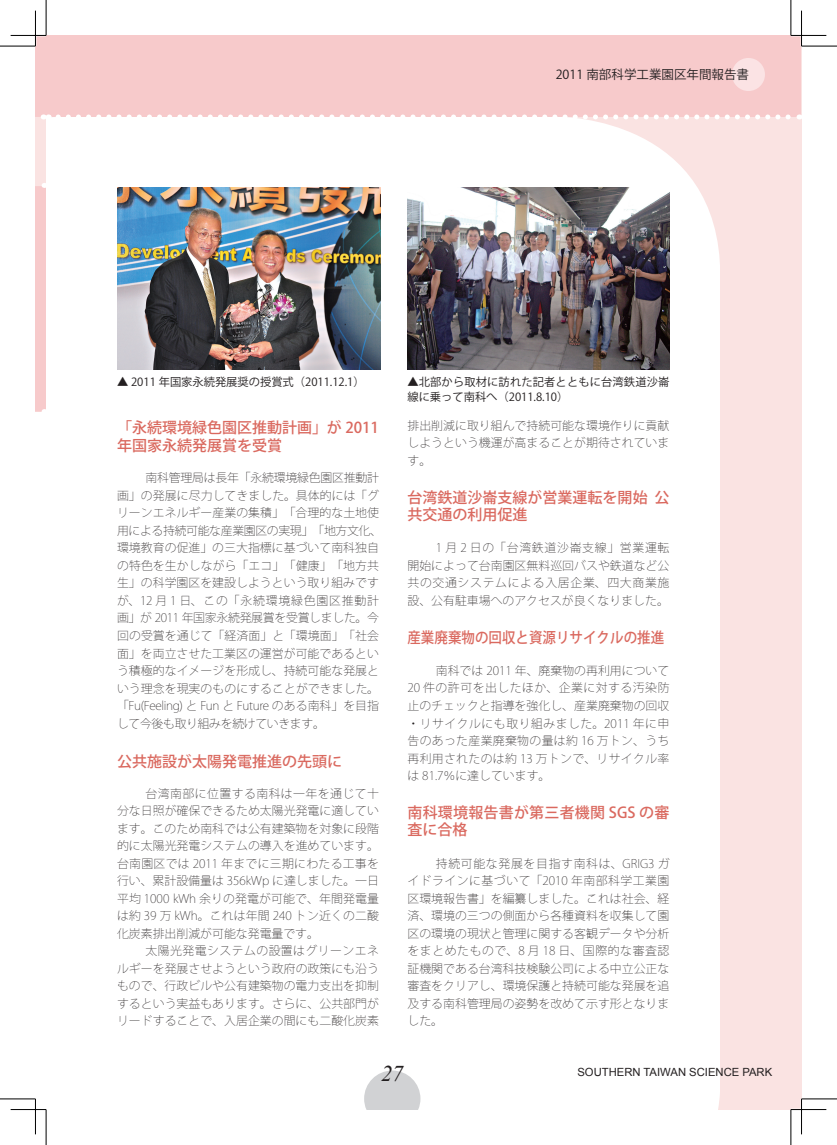
<style>
.page{position:relative;width:837px;height:1145px;background:#fff}
.page>*{position:absolute;margin:0;border:0;box-sizing:border-box;transform-origin:0 0}
.t1{font:italic 22.5px "Times New Roman";color:#231f20}
.t2{font:500 15px/17.5px "Koz Go Pro";color:#da695f}
.t3{font:500 15px "Koz Go Pro";color:#da695f;scale:.9 1}
.t4{font:12.5px "Koz Go Pro";color:#231f20}
.t5{font:200 11.88px/17.5px "Koz Go Pro";color:#231f20;text-align:justify}
.t6{font:11.25px/15px "Koz Go Pro";color:#231f20}
.t7{font:11.25px "Arial";color:#231f20}
</style>
<div class="page">
<div style="left:35px;top:97px;width:11px;height:314px;background:#fae3e2"></div>
<div style="left:35px;top:183px;width:11px;height:229px;background:#f7cacb"></div>
<div style="left:47px;top:35px;width:754px;height:1074px;background:#fae3e2"></div>
<div style="left:47px;top:117px;width:672px;height:992px;background:#fff"></div>
<svg style="left:364px;top:1070px;width:56px;height:39px;background:#d8d9db"></svg>
<div style="left:46px;top:36px;width:754px;height:81px;background:#f7cacb"></div>
<svg style="left:35px;top:36px;width:14px;height:83px"></svg>
<svg style="left:58px;top:114px;width:741px;height:5px"></svg>
<img style="left:117px;top:188px;width:263px;height:181px">
<div style="left:731px;top:58px;width:33px;height:33px;background:#fbe3e4;border-radius:50%"></div>
<img style="left:407px;top:188px;width:262px;height:181px">
<hr style="left:790px;top:1108px;width:36px;height:2px;background:#fff">
<hr style="left:800px;top:11px;width:2px;height:35px;background:#fff">
<hr style="left:800px;top:1098px;width:2px;height:36px;background:#fff">
<hr style="left:0;top:46px;width:35px;height:1px;background:#000">
<hr style="left:801px;top:46px;width:35px;height:1px;background:#000">
<hr style="left:0;top:1098px;width:35px;height:1px;background:#000">
<hr style="left:801px;top:1098px;width:35px;height:1px;background:#000">
<hr style="left:46px;top:0;width:1px;height:35px;background:#000">
<hr style="left:46px;top:1109px;width:1px;height:35px;background:#000">
<hr style="left:790px;top:0;width:1px;height:35px;background:#000">
<hr style="left:790px;top:1109px;width:1px;height:35px;background:#000">
<hr style="left:11px;top:35px;width:35px;height:1px;background:#000">
<hr style="left:790px;top:35px;width:36px;height:1px;background:#000">
<hr style="left:11px;top:1109px;width:35px;height:1px;background:#000">
<hr style="left:790px;top:1109px;width:36px;height:1px;background:#000">
<hr style="left:35px;top:11px;width:1px;height:35px;background:#000">
<hr style="left:35px;top:1098px;width:1px;height:36px;background:#000">
<hr style="left:801px;top:11px;width:1px;height:35px;background:#000">
<hr style="left:801px;top:1098px;width:1px;height:36px;background:#000">
<p class="t4" style="left:555px;top:67px;width:195px">2011 南部科学工業園区年間報告書</p>
<p class="t6" style="left:117px;top:374px;width:249px">▲ 2011 年国家永続発展奨の授賞式（2011.12.1）</p>
<p class="t2" style="left:117px;top:418px;width:263px;line-height:18.8px">「永続環境緑色園区推動計画」が 2011年国家永続発展賞を受賞</p>
<p class="t5" style="left:117px;top:469px;width:266px;text-align:left;text-indent:28px">南科管理局は長年「永続環境緑色園区推動計画」の発展に尽力してきました。具体的には「グリーンエネルギー産業の集積」「合理的な土地使用による持続可能な産業園区の実現」「地方文化、環境教育の促進」の三大指標に基づいて南科独自の特色を生かしながら「エコ」「健康」「地方共生」の科学園区を建設しようという取り組みですが、12 月 1 日、この「永続環境緑色園区推動計画」が 2011 年国家永続発展賞を受賞しました。今回の受賞を通じて「経済面」と「環境面」「社会面」を両立させた工業区の運営が可能であるという積極的なイメージを形成し、持続可能な発展という理念を現実のものにすることができました。「Fu(Feeling) と Fun と Future のある南科」を目指して今後も取り組みを続けていきます。</p>
<p class="t2" style="left:117px;top:753px;width:226px">公共施設が太陽発電推進の先頭に</p>
<p class="t5" style="left:117px;top:784px;width:263px;text-indent:28px">台湾南部に位置する南科は一年を通じて十分な日照が確保できるため太陽光発電に適しています。このため南科では公有建築物を対象に段階的に太陽光発電システムの導入を進めています。台南園区では 2011 年までに三期にわたる工事を行い、累計設備量は 356kWp に達しました。一日平均 1000 kWh 余りの発電が可能で、年間発電量は約 39 万 kWh。これは年間 240 トン近くの二酸化炭素排出削減が可能な発電量です。</p>
<p class="t5" style="left:117px;top:942px;width:263px;text-indent:28px">太陽光発電システムの設置はグリーンエネルギーを発展させようという政府の政策にも沿うもので、行政ビルや公有建築物の電力支出を抑制するという実益もあります。さらに、公共部門がリードすることで、入居企業の間にも二酸化炭素</p>
<p class="t6" style="left:407px;top:374px;width:263px">▲北部から取材に訪れた記者とともに台湾鉄道沙崙線に乗って南科へ（2011.8.10）</p>
<p class="t5" style="left:407px;top:417px;width:263px">排出削減に取り組んで持続可能な環境作りに貢献しようという機運が高まることが期待されています。</p>
<p class="t2" style="left:407px;top:489px;width:263px">台湾鉄道沙崙支線が営業運転を開始 公共交通の利用促進</p>
<p class="t5" style="left:407px;top:539px;width:263px;text-indent:28px">1 月 2 日の「台湾鉄道沙崙支線」営業運転開始によって台南園区無料巡回バスや鉄道など公共の交通システムによる入居企業、四大商業施設、公有駐車場へのアクセスが良くなりました。</p>
<p class="t3" style="left:407px;top:627px;width:287px">産業廃棄物の回収と資源リサイクルの推進</p>
<p class="t5" style="left:407px;top:661px;width:263px;text-indent:28px">南科では 2011 年、廃棄物の再利用について20 件の許可を出したほか、企業に対する汚染防止のチェックと指導を強化し、産業廃棄物の回収・リサイクルにも取り組みました。2011 年に申告のあった産業廃棄物の量は約 16 万トン、うち再利用されたのは約 13 万トンで、リサイクル率は 81.7％に達しています。</p>
<p class="t2" style="left:407px;top:804px;width:263px">南科環境報告書が第三者機関 SGS の審査に合格</p>
<p class="t5" style="left:407px;top:854px;width:263px;text-indent:28px">持続可能な発展を目指す南科は、GRIG3 ガイドラインに基づいて「2010 年南部科学工業園区環境報告書」を編纂しました。これは社会、経済、環境の三つの側面から各種資料を収集して園区の環境の現状と管理に関する客観データや分析をまとめたもので、8 月 18 日、国際的な審査認証機関である台湾科技検験公司による中立公正な審査をクリアし、環境保護と持続可能な発展を追及する南科管理局の姿勢を改めて示す形となりました。</p>
<h1 class="t1" style="left:381px;top:1058px;width:24px">27</h1>
<p class="t7" style="left:577px;top:1065px;width:196px">SOUTHERN TAIWAN SCIENCE PARK</p>
</div>
